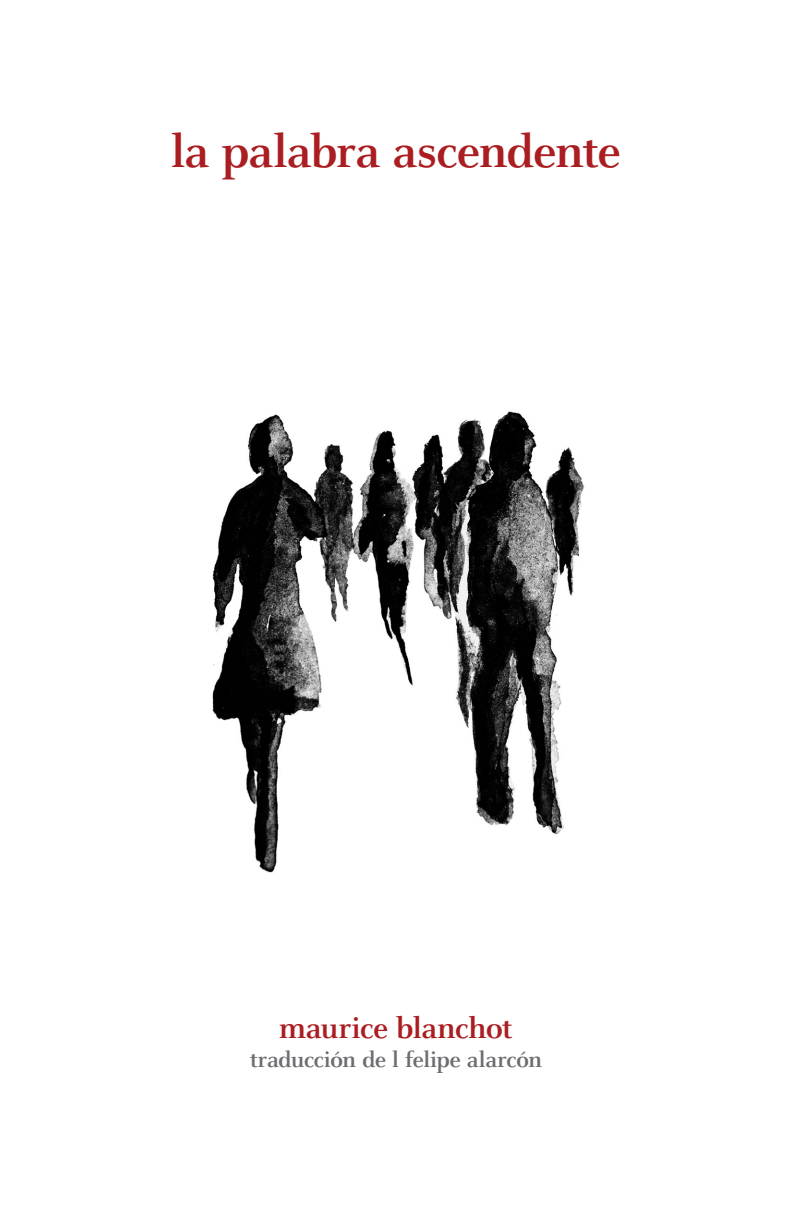
<style>
.page{position:relative;width:792px;height:1224px;background:#fff}
.page>*{position:absolute;margin:0;border:0;box-sizing:border-box;transform-origin:0 0}
.t1{font:700 50px "Celeste";letter-spacing:-.02em;color:#aa1d21}
.t2{font:700 32px "Celeste";letter-spacing:-.015em;color:#aa1d21}
.t3{font:700 24px "Celeste";letter-spacing:-.015em;color:#6c6d70}
</style>
<div class="page">
<img style="left:212px;top:411px;width:373px;height:462px">
<h1 class="t1" style="left:171px;top:125px;width:451px">la palabra ascendente</h1>
<h2 class="t2" style="left:279px;top:1011px;width:235px">maurice blanchot</h2>
<p class="t3" style="left:250px;top:1047px;width:294px">traducción de l felipe alarcón</p>
</div>
